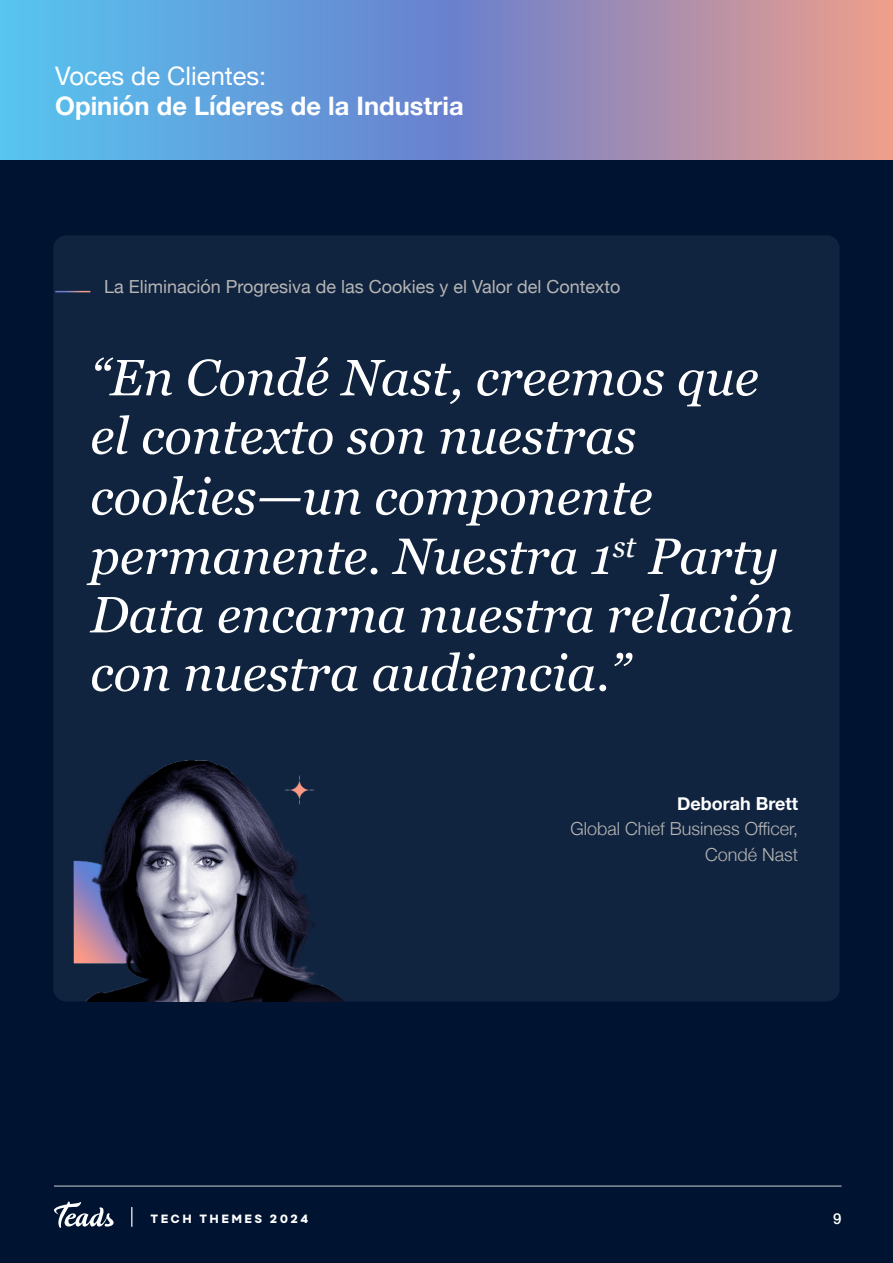
<style>
.page{position:relative;width:893px;height:1263px;background:#001330}
.page>*{position:absolute;margin:0;border:0;box-sizing:border-box;transform-origin:0 0}
.t1{font:italic 51px/59.1px "Georgia";color:#fff}
.t2{font:700 25.5px/30px "Helvetica Neue";color:#fff}
.t3{font:18px "Helvetica Neue";color:#b5b5b5}
.t4{font:300 18px/25.5px "Helvetica Neue";color:#b5b5b5;text-align:right}
.t5{font:500 15px "Helvetica Neue";color:#fff}
.t6{font:12px "Soin Sans Pro Headline";letter-spacing:.25em;color:#fff}
.s1{font-weight:400}
.s2{font-size:54px}
.s3{font-weight:700;color:#fff}
</style>
<div class="page">
<svg style="left:54px;top:1201px;width:60px;height:27px"></svg>
<hr style="left:131px;top:1207px;width:2px;height:20px;background:#fff">
<hr style="left:54px;top:1186px;width:787px;height:1px;background:#fff">
<svg style="left:0;top:0;width:893px;height:159px"></svg>
<div style="left:53px;top:235px;width:787px;height:766px;background:#11243f;border-radius:13px"></div>
<hr style="left:55px;top:291px;width:35px;height:1px;background:#fff">
<img style="left:53px;top:760px;width:289px;height:241px">
<p class="t2" style="left:55px;top:62px;width:410px"><span class="s1">Voces de Clientes:<br></span>Opinión de Líderes de la Industria</p>
<p class="t3" style="left:104px;top:273px;width:518px">La Eliminación Progresiva de las Cookies y el Valor del Contexto</p>
<p class="t1" style="left:90px;top:346px;width:705px">“En Condé Nast, creemos que el contexto son nuestras cookies<span class="s2">—</span>un componente permanente. Nuestra 1<sup>st</sup> Party<br>Data encarna nuestra relación con nuestra audiencia.”</p>
<p class="t4" style="left:570px;top:789px;width:229px"><span class="s3">Deborah Brett<br></span>Global Chief Business Officer,</p>
<p class="t4" style="left:705px;top:840px;width:95px">Condé Nast</p>
<p class="t6" style="left:151px;top:1209px;width:158px">TECH ThEMES 2024</p>
<p class="t5" style="left:833px;top:1206px;width:10px">9</p>
</div>
